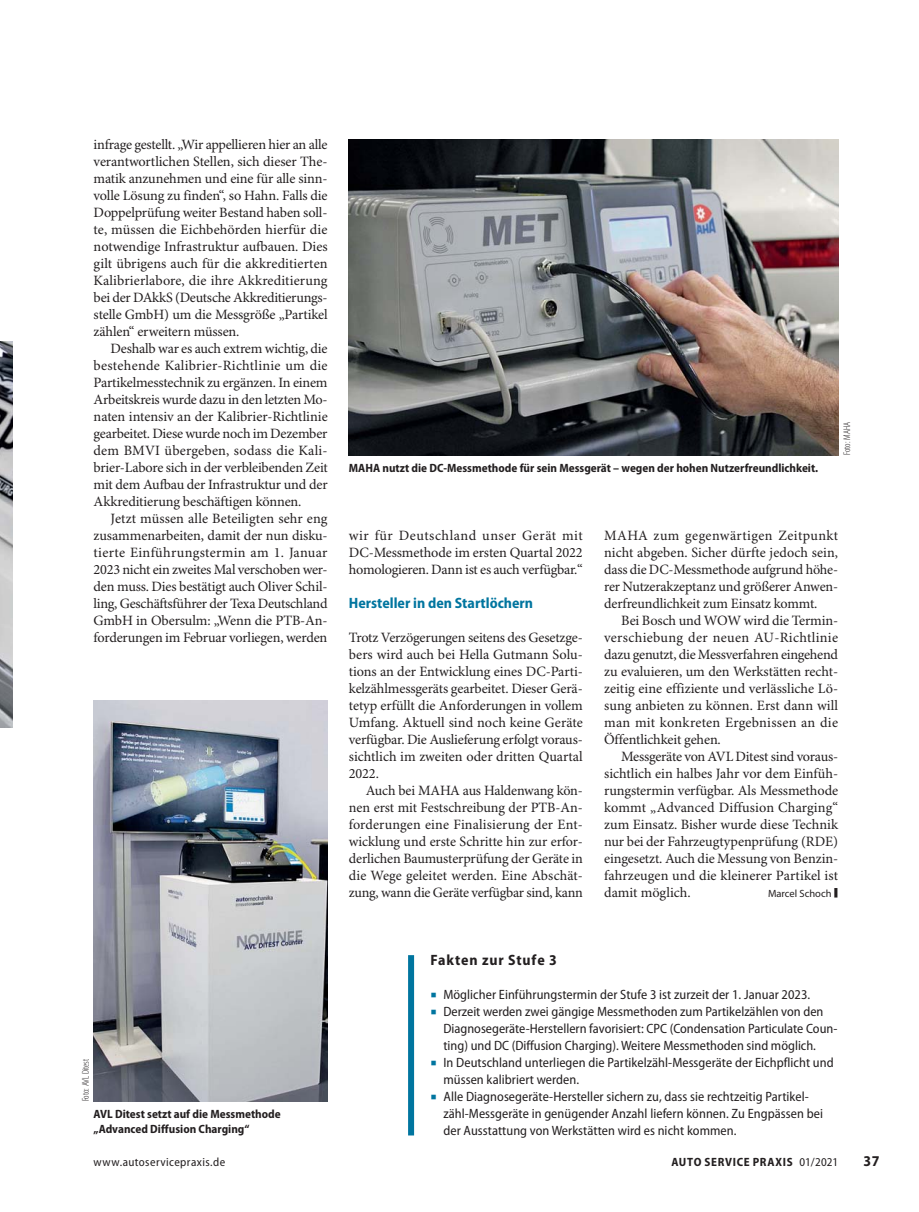
<style>
.page{position:relative;width:919px;height:1212px;background:#fff}
.page>*{position:absolute;margin:0;border:0;box-sizing:border-box;transform-origin:0 0}
.t1{font:32.7px "Minion Pro";color:#231f20;scale:.33 1}
.t2{font:700 semi-condensed 15px "Myriad Pro";color:#00759f}
.t3{font:700 semi-condensed 15px "Myriad Pro";letter-spacing:.055em;color:#231f20}
.t4{font:14.25px/17px "Minion Pro";letter-spacing:-.01em;color:#231f20;text-align:justify}
.t5{font:semi-condensed 13.5px/17px "Myriad Pro";letter-spacing:.005em;color:#231f20}
.t6{font:700 semi-condensed 12px/15px "Myriad Pro";color:#231f20}
.t7{font:semi-condensed 12px "Myriad Pro";letter-spacing:.035em;color:#231f20}
.t8{font:700 semi-condensed 12px "Myriad Pro";letter-spacing:.055em;color:#231f20}
.t9{font:10.5px "Myriad Pro";color:#231f20}
.t10{font:300 condensed 9.75px "Myriad Pro";color:#231f20}
.s1{font-family:"Minion Pro";font-stretch:normal;font-size:15.75px;color:#00759f}
.s2{font-weight:400}
</style>
<div class="page">
<div style="left:408px;top:955px;width:6px;height:180px;background:#00759f"></div>
<img style="left:0;top:342px;width:13px;height:385px">
<img style="left:349px;top:139px;width:489px;height:316px">
<img style="left:94px;top:700px;width:233px;height:401px">
<p class="t4" style="left:94px;top:137px;width:235px">infrage gestellt. „Wir appellieren hier an alle verantwortlichen Stellen, sich dieser The&shy;matik anzunehmen und eine für alle sinn&shy;volle Lösung zu finden“, so Hahn. Falls die Doppelprüfung weiter Bestand haben soll&shy;te, müssen die Eichbehörden hierfür die notwendige Infrastruktur aufbauen. Dies gilt übrigens auch für die akkreditierten Kalibrierlabore, die ihre Akkreditierung bei der DAkkS (Deutsche Akkreditierungs&shy;stelle GmbH) um die Messgröße „Partikel zählen“ erweitern müssen.</p>
<p class="t4" style="left:94px;top:341px;width:236px;text-indent:17px">Deshalb war es auch extrem wichtig, die bestehende Kalibrier-Richtlinie um die Partikelmesstechnik zu ergänzen. In einem Arbeitskreis wurde dazu in den letzten Mo&shy;naten intensiv an der Kalibrier-Richtlinie gearbeitet. Diese wurde noch im Dezember dem BMVI übergeben, sodass die Kali&shy;brier-Labore sich in der verbleibenden Zeit mit dem Aufbau der Infrastruktur und der Akkreditierung beschäftigen können.</p>
<p class="t4" style="left:94px;top:511px;width:235px;text-indent:17px">Jetzt müssen alle Beteiligten sehr eng zusammenarbeiten, damit der nun disku&shy;tierte Einführungstermin am 1. Januar 2023 nicht ein zweites Mal verschoben wer&shy;den muss. Dies bestätigt auch Oliver Schil&shy;ling, Geschäftsführer der Texa Deutschland GmbH in Obersulm: „Wenn die PTB-An&shy;forderungen im Februar vorliegen, werden</p>
<p class="t6" style="left:349px;top:462px;width:471px">MAHA nutzt die DC-Messmethode für sein Messgerät – wegen der hohen Nutzerfreundlichkeit.</p>
<p class="t10" style="left:841px;top:455px;width:34px;rotate:-90deg">Foto: MAHA</p>
<p class="t4" style="left:349px;top:528px;width:235px">wir für Deutschland unser Gerät mit DC-Messmethode im ersten Quartal 2022 homologieren. Dann ist es auch verfügbar.“</p>
<p class="t2" style="left:349px;top:597px;width:186px">Hersteller in den Startlöchern</p>
<p class="t4" style="left:349px;top:630px;width:235px">Trotz Verzögerungen seitens des Gesetzge&shy;bers wird auch bei Hella Gutmann Solu&shy;tions an der Entwicklung eines DC-Parti&shy;kelzählmessgeräts gearbeitet. Dieser Gerä&shy;tetyp erfüllt die Anforderungen in vollem Umfang. Aktuell sind noch keine Geräte verfügbar. Die Auslieferung erfolgt voraus&shy;sichtlich im zweiten oder dritten Quartal 2022.</p>
<p class="t4" style="left:349px;top:783px;width:235px;text-indent:17px">Auch bei MAHA aus Haldenwang kön&shy;nen erst mit Festschreibung der PTB-An&shy;forderungen eine Finalisierung der Ent&shy;wicklung und erste Schritte hin zur erfor&shy;derlichen Baumusterprüfung der Geräte in die Wege geleitet werden. Eine Abschät&shy;zung, wann die Geräte verfügbar sind, kann</p>
<p class="t4" style="left:604px;top:528px;width:235px">MAHA zum gegenwärtigen Zeitpunkt nicht abgeben. Sicher dürfte jedoch sein, dass die DC-Messmethode aufgrund höhe&shy;rer Nutzerakzeptanz und größerer Anwen&shy;derfreundlichkeit zum Einsatz kommt.</p>
<p class="t4" style="left:604px;top:613px;width:235px;text-indent:17px">Bei Bosch und WOW wird die Termin&shy;verschiebung der neuen AU-Richtlinie dazu genutzt, die Messverfahren eingehend zu evaluieren, um den Werkstätten recht&shy;zeitig eine effiziente und verlässliche Lö&shy;sung anbieten zu können. Erst dann will man mit konkreten Ergebnissen an die Öffentlichkeit gehen.</p>
<p class="t4" style="left:604px;top:749px;width:235px;text-indent:17px">Messgeräte von AVL Ditest sind voraus&shy;sichtlich ein halbes Jahr vor dem Einfüh&shy;rungstermin verfügbar. Als Messmethode kommt „Advanced Diffusion Charging“ zum Einsatz. Bisher wurde diese Technik nur bei der Fahrzeugtypenprüfung (RDE) eingesetzt. Auch die Messung von Benzin&shy;fahrzeugen und die kleinerer Partikel ist damit möglich.</p>
<p class="t9" style="left:768px;top:887px;width:65px">Marcel Schoch</p>
<h1 class="t1" style="left:833px;top:878px;width:15px">■</h1>
<p class="t10" style="left:80px;top:1101px;width:44px;rotate:-90deg">Foto: AVL Ditest</p>
<p class="t6" style="left:94px;top:1108px;width:189px">AVL Ditest setzt auf die Messmethode „Advanced Diffusion Charging“</p>
<p class="t3" style="left:430px;top:955px;width:128px">Fakten zur Stufe 3</p>
<p class="t5" style="left:430px;top:988px;width:381px"><span class="s1">■</span> Möglicher Einführungstermin der Stufe 3 ist zurzeit der 1. Januar 2023.</p>
<p class="t5" style="left:443px;top:1005px;width:395px;text-indent:-13px"><span class="s1">■</span> Derzeit werden zwei gängige Messmethoden zum Partikelzählen von den<br>Diagnosegeräte-Herstellern favorisiert: CPC (Condensation Particulate Coun&shy;ting) und DC (Diffusion Charging). Weitere Messmethoden sind möglich.</p>
<p class="t5" style="left:443px;top:1056px;width:392px;text-indent:-13px"><span class="s1">■</span> In Deutschland unterliegen die Partikelzähl-Messgeräte der Eichpflicht und müssen kalibriert werden.</p>
<p class="t5" style="left:443px;top:1090px;width:381px;text-indent:-13px"><span class="s1">■</span> Alle Diagnosegeräte-Hersteller sichern zu, dass sie rechtzeitig Partikel&shy;zähl-Messgeräte in genügender Anzahl liefern können. Zu Engpässen bei der Ausstattung von Werkstätten wird es nicht kommen.</p>
<p class="t7" style="left:94px;top:1157px;width:133px">www.autoservicepraxis.de</p>
<p class="t8" style="left:671px;top:1157px;width:168px">AUTO SERVICE PRAXIS <span class="s2">01/2021</span></p>
<p class="t3" style="left:863px;top:1155px;width:17px">37</p>
</div>
